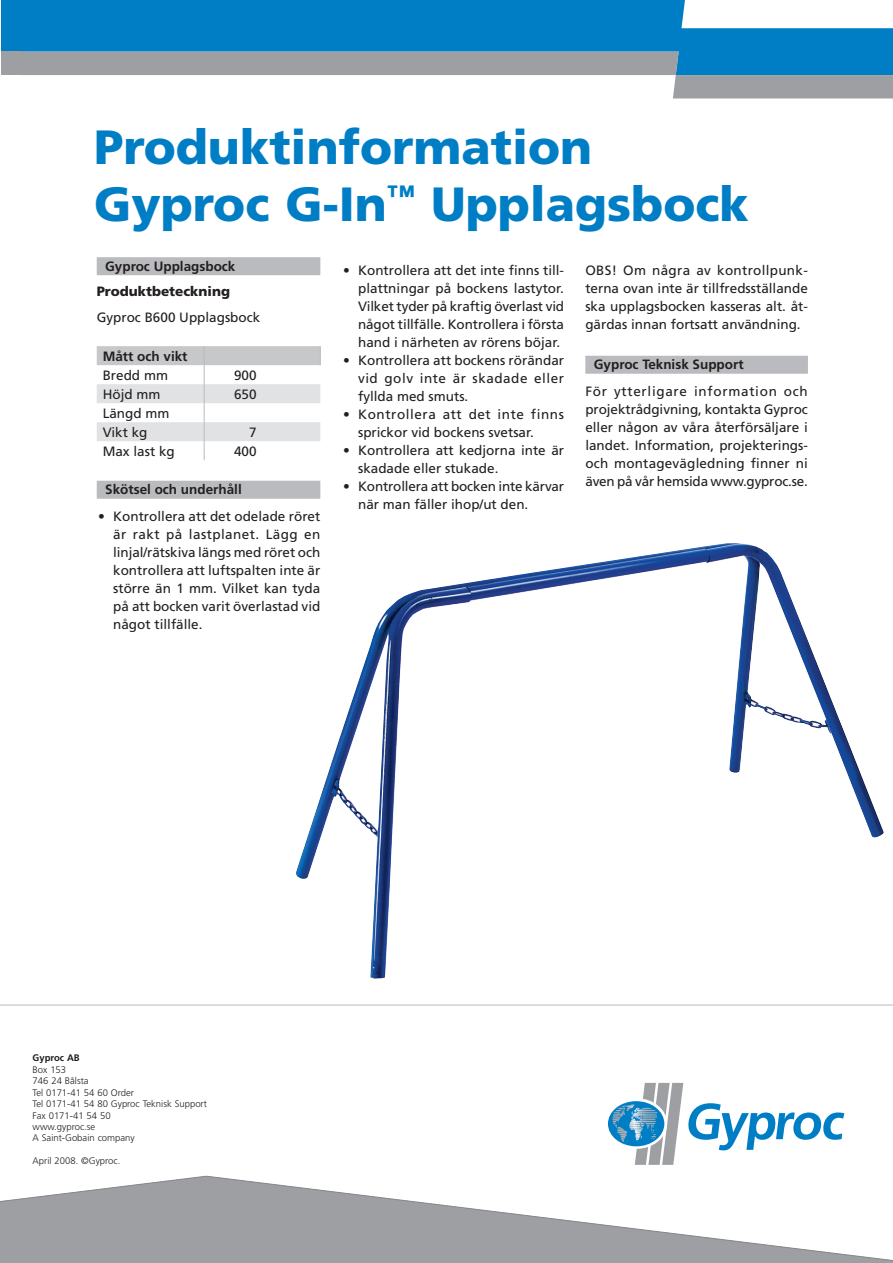
<style>
.page{position:relative;width:893px;height:1263px;background:#fff}
.page>*{position:absolute;margin:0;border:0;box-sizing:border-box;transform-origin:0 0}
.t1{font:900 48px "Frutiger";color:#007ec5}
.Brödtext{font:13.5px/18px "Frutiger";color:#231f20;text-align:justify}
.Rubrik_2{font:700 13.5px "Frutiger";color:#231f20}
.Brödtext-2{font:13.5px/18px "Frutiger";letter-spacing:.02em;color:#231f20}
.Rubrik_3{font:900 13.5px "Frutiger";color:#231f20}
.Brödtext-3{font:700 13.5px "Frutiger";color:#231f20}
.t2{font:300 9.45px "Frutiger";color:#231f20}
.t3{font:700 9.45px "Frutiger";color:#231f20}
</style>
<div class="page">
<img style="left:296px;top:543px;width:588px;height:435px">
<div style="left:1px;top:0;width:21px;height:52px;background:#007ec5"></div>
<div style="left:1px;top:52px;width:21px;height:23px;background:#9d9fa2"></div>
<svg style="left:22px;top:0;width:871px;height:52px;background:#228fcc"></svg>
<svg style="left:22px;top:52px;width:871px;height:46px"></svg>
<div style="left:608px;top:1101px;width:56px;height:45px;background:#007ec5;border-radius:50%"></div>
<svg style="left:612px;top:1083px;width:232px;height:70px"></svg>
<div style="left:97px;top:257px;width:223px;height:18px;background:#babbbe"></div>
<div style="left:97px;top:481px;width:223px;height:18px;background:#babbbe"></div>
<svg style="left:97px;top:346px;width:224px;height:114px"></svg>
<svg style="left:634px;top:1153px;width:41px;height:12px"></svg>
<hr style="left:0;top:1005px;width:893px;height:1px;background:#babbbe">
<svg style="left:0;top:1175px;width:893px;height:88px"></svg>
<div style="left:585px;top:356px;width:223px;height:18px;background:#babbbe"></div>
<p class="t1" style="left:94px;top:118px;width:500px">Produktinformation</p>
<p class="t1" style="left:94px;top:176px;width:656px">Gyproc G-In<sup>™</sup> Upplagsbock</p>
<p class="Rubrik_2" style="left:105px;top:258px;width:132px">Gyproc Upplagsbock</p>
<p class="Rubrik_3" style="left:97px;top:284px;width:135px">Produktbeteckning</p>
<p class="Brödtext" style="left:97px;top:308px;width:165px">Gyproc B600 Upplagsbock</p>
<p class="Brödtext-3" style="left:103px;top:348px;width:86px">Mått och vikt</p>
<p class="Brödtext" style="left:103px;top:366px;width:67px">Bredd mm</p>
<p class="Brödtext" style="left:234px;top:366px;width:24px">900</p>
<p class="Brödtext" style="left:103px;top:385px;width:59px">Höjd mm</p>
<p class="Brödtext" style="left:234px;top:385px;width:24px">650</p>
<p class="Brödtext" style="left:103px;top:404px;width:68px">Längd mm</p>
<p class="Brödtext" style="left:103px;top:423px;width:46px">Vikt kg</p>
<p class="Brödtext" style="left:249px;top:423px;width:9px">7</p>
<p class="Brödtext" style="left:103px;top:442px;width:74px">Max last kg</p>
<p class="Brödtext" style="left:234px;top:442px;width:24px">400</p>
<p class="Rubrik_2" style="left:105px;top:482px;width:138px">Skötsel och underhåll</p>
<p class="Brödtext" style="left:113px;top:507px;width:209px;text-indent:-15px">• Kontrollera att det odelade röret är rakt på lastplanet. Lägg en linjal/rätskiva längs med röret och kontrollera att luftspalten inte är större än 1 mm. Vilket kan tyda på att bocken varit överlastad vid något tillfälle.</p>
<p class="Brödtext" style="left:585px;top:261px;width:224px">OBS! Om några av kontrollpunk&shy;terna ovan inte är tillfredsställande ska upplagsbocken kasseras alt. åt&shy;gärdas innan fortsatt användning.</p>
<p class="Rubrik_2" style="left:594px;top:357px;width:151px">Gyproc Teknisk Support</p>
<p class="Brödtext" style="left:585px;top:382px;width:224px">För ytterligare information och projektrådgivning, kontakta Gyproc eller någon av våra återförsäljare i landet. Information, projekterings&shy;och montagevägledning finner ni även på vår hemsida www.gyproc.se.</p>
<p class="Brödtext" style="left:358px;top:261px;width:208px;text-indent:-15px">• Kontrollera att det inte finns till&shy;plattningar på bockens lastytor.<br>Vilket tyder på kraftig överlast vid något tillfälle. Kontrollera i första hand i närheten av rörens böjar.</p>
<p class="Brödtext" style="left:358px;top:351px;width:208px;text-indent:-15px">• Kontrollera att bockens rörändar vid golv inte är skadade eller fyllda med smuts.</p>
<p class="Brödtext-2" style="left:358px;top:405px;width:207px;text-indent:-15px">• Kontrollera att det inte finns sprickor vid bockens svetsar.</p>
<p class="Brödtext" style="left:358px;top:441px;width:208px;text-indent:-15px">• Kontrollera att kedjorna inte är skadade eller stukade.</p>
<p class="Brödtext" style="left:358px;top:477px;width:208px;text-indent:-15px">• Kontrollera att bocken inte kärvar när man fäller ihop/ut den.</p>
<p class="t3" style="left:33px;top:1052px;width:49px">Gyproc AB</p>
<p class="t2" style="left:33px;top:1064px;width:35px">Box 153</p>
<p class="t2" style="left:33px;top:1076px;width:58px">746 24 Bålsta</p>
<p class="t2" style="left:33px;top:1087px;width:103px">Tel 0171-41 54 60 Order</p>
<p class="t2" style="left:33px;top:1098px;width:176px">Tel 0171-41 54 80 Gyproc Teknisk Support</p>
<p class="t2" style="left:33px;top:1110px;width:80px">Fax 0171-41 54 50</p>
<p class="t2" style="left:33px;top:1121px;width:64px">www.gyproc.se</p>
<p class="t2" style="left:33px;top:1133px;width:104px">A Saint-Gobain company</p>
<p class="t2" style="left:33px;top:1155px;width:89px">April 2008. ©Gyproc.</p>
</div>
